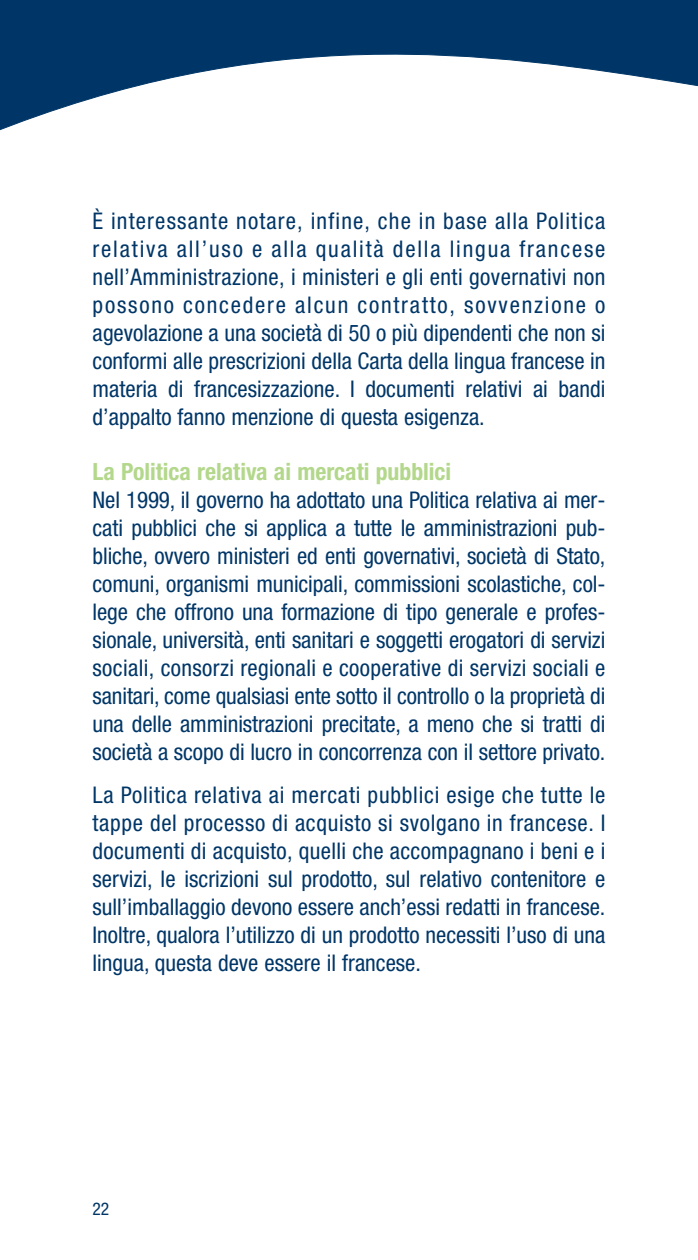
<style>
.page{position:relative;width:698px;height:1260px;background:#fff}
.page>*{position:absolute;margin:0;border:0;box-sizing:border-box;transform-origin:0 0}
.t1{font:700 condensed 23.75px "Helvetica Neue";color:#b3d78b}
.t2{font:condensed 23px/28px "Helvetica Neue";color:#003667;text-align:justify}
.t3{font:condensed 17.5px "Helvetica Neue";color:#003667}
</style>
<div class="page">
<svg style="left:1px;top:0;width:697px;height:130px"></svg>
<p class="t2" style="left:92px;top:209px;width:514px">È interessante notare, infine, che in base alla Politica relativa all’uso e alla qualità della lingua francese nell’Amministrazione, i ministeri e gli enti governativi non possono concedere alcun contratto, sovvenzione o agevolazione a una società di 50 o più dipendenti che non si conformi alle prescrizioni della Carta della lingua francese in materia di francesizzazione. I documenti relativi ai bandi d’appalto fanno menzione di questa esigenza.</p>
<p class="t1" style="left:92px;top:463px;width:360px">La Politica relativa ai mercati pubblici</p>
<p class="t2" style="left:92px;top:488px;width:514px">Nel 1999, il governo ha adottato una Politica relativa ai mer&shy;cati pubblici che si applica a tutte le amministrazioni pub&shy;bliche, ovvero ministeri ed enti governativi, società di Stato, comuni, organismi municipali, commissioni scolastiche, col&shy;lege che offrono una formazione di tipo generale e profes&shy;sionale, università, enti sanitari e soggetti erogatori di servizi sociali, consorzi regionali e cooperative di servizi sociali e sanitari, come qualsiasi ente sotto il controllo o la proprietà di una delle amministrazioni precitate, a meno che si tratti di società a scopo di lucro in concorrenza con il settore privato.</p>
<p class="t2" style="left:92px;top:783px;width:514px">La Politica relativa ai mercati pubblici esige che tutte le tappe del processo di acquisto si svolgano in francese. I documenti di acquisto, quelli che accompagnano i beni e i servizi, le iscrizioni sul prodotto, sul relativo contenitore e sull’imballaggio devono essere anch’essi redatti in francese.<br>Inoltre, qualora l’utilizzo di un prodotto necessiti l’uso di una lingua, questa deve essere il francese.</p>
<p class="t3" style="left:92px;top:1202px;width:18px">22</p>
</div>
